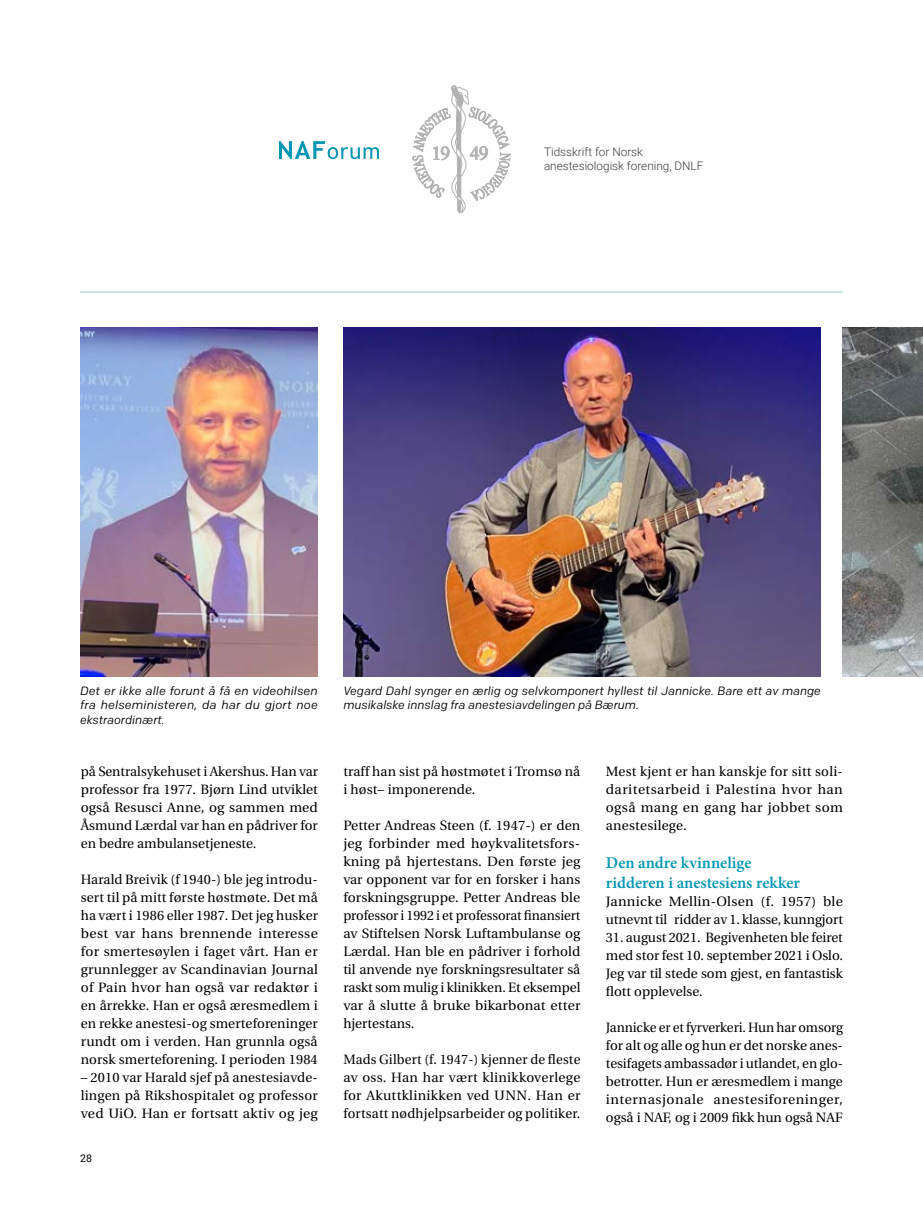
<style>
.page{position:relative;width:923px;height:1212px;background:#fff}
.page>*{position:absolute;margin:0;border:0;box-sizing:border-box;transform-origin:0 0}
.t1{font:600 16.5px/19.8px "Minion Pro";color:#0096b3}
.t2{font:13.5px/18px "Utopia";letter-spacing:.01em;color:#000;text-align:justify}
.t3{font:italic 12px/14.4px "Colfax";color:#000;text-align:justify}
.t4{font:300 11.85px/14.1px "Roboto";color:#3c3c3b}
.t5{font:10.5px "Roboto";color:#000}
</style>
<div class="page">
<hr style="left:80px;top:292px;width:763px;height:1px;background:#61b0ba">
<svg style="left:412px;top:85px;width:98px;height:128px"></svg>
<svg style="left:279px;top:141px;width:100px;height:18px"></svg>
<img style="left:81px;top:327px;width:236px;height:350px">
<img style="left:842px;top:327px;width:81px;height:350px">
<img style="left:343px;top:327px;width:478px;height:350px">
<p class="t4" style="left:544px;top:144px;width:161px">Tidsskrift for Norsk anestesiologisk forening, DNLF</p>
<p class="t3" style="left:80px;top:683px;width:239px">Det er ikke alle forunt å få en videohilsen fra helseministeren, da har du gjort noe ekstraordinært.</p>
<p class="t3" style="left:343px;top:683px;width:479px">Vegard Dahl synger en ærlig og selvkomponert hyllest til Jannicke. Bare ett av mange musikalske innslag fra anestesiavdelingen på Bærum.</p>
<p class="t2" style="left:81px;top:763px;width:239px">på Sentralsykehuset i Akershus. Han var professor fra 1977. Bjørn Lind utviklet også Resusci Anne, og sammen med Åsmund Lærdal var han en pådriver for en bedre ambulansetjeneste.</p>
<p class="t2" style="left:81px;top:871px;width:238px">Harald Breivik (f 1940-) ble jeg introdu&shy;sert til på mitt første høstmøte. Det må ha vært i 1986 eller 1987. Det jeg husker best var hans brennende interesse for smertesøylen i faget vårt. Han er grunnlegger av Scandinavian Journal of Pain hvor han også var redaktør i en årrekke. Han er også æresmedlem i en rekke anestesi-og smerteforeninger rundt om i verden. Han grunnla også norsk smerteforening. I perioden 1984</p>
<p class="t2" style="left:81px;top:1069px;width:238px">– 2010 var Harald sjef på anestesiavde&shy;lingen på Rikshospitalet og professor ved UiO. Han er fortsatt aktiv og jeg</p>
<p class="t5" style="left:80px;top:1151px;width:13px">28</p>
<p class="t2" style="left:343px;top:763px;width:238px">traff han sist på høstmøtet i Tromsø nå i høst– imponerende.</p>
<p class="t2" style="left:343px;top:817px;width:239px">Petter Andreas Steen (f. 1947-) er den jeg forbinder med høykvalitetsfors&shy;kning på hjertestans. Den første jeg var opponent var for en forsker i hans forskningsgruppe. Petter Andreas ble professor i 1992 i et professorat finansiert av Stiftelsen Norsk Luftambulanse og Lærdal. Han ble en pådriver i forhold til anvende nye forskningsresultater så raskt som mulig i klinikken. Et eksempel var å slutte å bruke bikarbonat etter hjertestans.</p>
<p class="t2" style="left:343px;top:1051px;width:239px">Mads Gilbert (f. 1947-) kjenner de fleste av oss. Han har vært klinikkoverlege for Akuttklinikken ved UNN. Han er fortsatt nødhjelpsarbeider og politiker.</p>
<p class="t2" style="left:606px;top:763px;width:239px">Mest kjent er han kanskje for sitt soli&shy;daritetsarbeid i Palestina hvor han også mang en gang har jobbet som anestesilege.</p>
<p class="t1" style="left:606px;top:853px;width:196px">Den andre kvinnelige ridderen i anestesiens rekker</p>
<p class="t2" style="left:606px;top:892px;width:239px">Jannicke Mellin-Olsen (f. 1957) ble utnevnt til ridder av 1. klasse, kunngjort</p>
<p class="t2" style="left:606px;top:928px;width:238px">31. august 2021. Begivenheten ble feiret med stor fest 10. september 2021 i Oslo.<br>Jeg var til stede som gjest, en fantastisk flott opplevelse.</p>
<p class="t2" style="left:606px;top:1018px;width:239px">Jannicke er et fyrverkeri. Hun har omsorg for alt og alle og hun er det norske anes&shy;tesifagets ambassadør i utlandet, en glo&shy;betrotter. Hun er æresmedlem i mange internasjonale anestesiforeninger, også i NAF, og i 2009 fikk hun også NAF</p>
</div>
